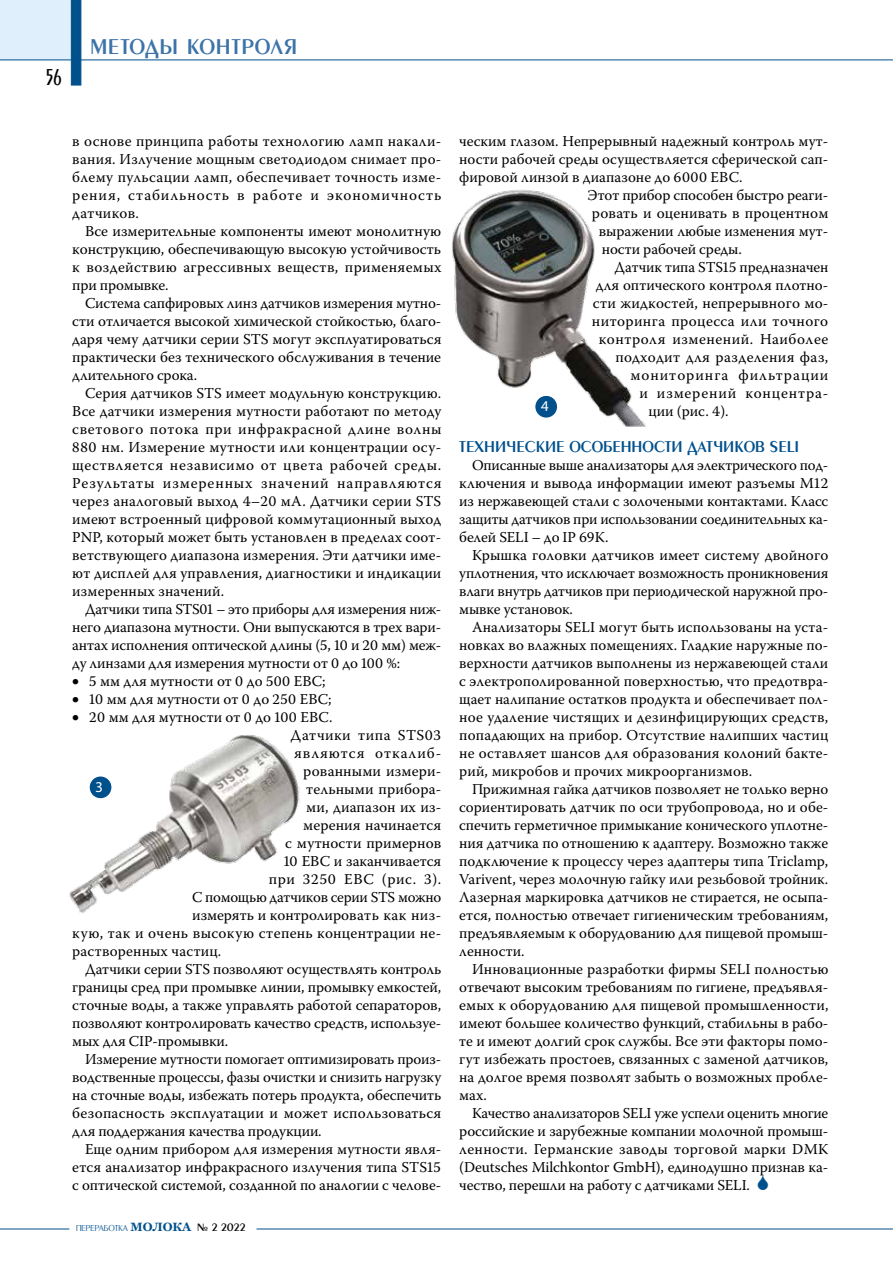
<style>
.page{position:relative;width:893px;height:1263px;background:#fff}
.page>*{position:absolute;margin:0;border:0;box-sizing:border-box;transform-origin:0 0}
.t1{font:24px "Penta Demi";color:#000;scale:.7 1}
.t2{font:22.5px "Penta Demi";letter-spacing:.03em;color:#3c73a8}
.t3{font:16.5px "Penta Demi";color:#00508c}
.t4{font:15px/18px "Warnock Pro";color:#000;text-align:justify}
.t5{font:15px "Warnock Pro";letter-spacing:.025em;color:#000}
.t6{font:15px "Warnock Pro";letter-spacing:.035em;color:#000}
.t7{font:15px "Warnock Pro";letter-spacing:.02em;color:#000}
.t8{font:15px "Warnock Pro";letter-spacing:.065em;color:#000}
.t9{font:15px "Warnock Pro";letter-spacing:.055em;color:#000}
.t10{font:15px "Warnock Pro";letter-spacing:.03em;color:#000}
.t11{font:15px "Warnock Pro";letter-spacing:.06em;color:#000}
.t12{font:15px "Myriad Pro";color:#fff}
.t13{font:300 9px "Penta";color:#00508c}
.s1{font-family:"Georgia";font-weight:700;font-size:12px}
.s2{font-family:"Penta Demi";font-weight:400;font-size:11.25px;color:#000}
</style>
<div class="page">
<div style="left:0;top:0;width:79px;height:60px;background:#dfeffb"></div>
<svg style="left:71px;top:0;width:10px;height:85px"></svg>
<hr style="left:0;top:1228px;width:69px;height:1px;background:#00508c">
<hr style="left:256px;top:1228px;width:637px;height:1px;background:#00508c">
<img style="left:69px;top:735px;width:231px;height:178px">
<img style="left:451px;top:190px;width:195px;height:237px">
<div style="left:89px;top:776px;width:23px;height:23px;background:#00508c;border-radius:50%"></div>
<div style="left:88px;top:775px;width:25px;height:24px;border:1px solid #fff;border-radius:50%"></div>
<div style="left:535px;top:395px;width:23px;height:23px;background:#00508c;border-radius:50%"></div>
<div style="left:534px;top:395px;width:24px;height:24px;border:1px solid #fff;border-radius:50%"></div>
<hr style="left:0;top:60px;width:893px;height:1px;background:#00508c">
<h1 class="t1" style="left:45px;top:65px;width:27px">56</h1>
<h2 class="t2" style="left:90px;top:35px;width:209px">МЕТОДЫ КОНТРОЛЯ</h2>
<p class="t4" style="left:72px;top:131px;width:371px">в основе принципа работы технологию ламп накали&shy;вания. Излучение мощным светодиодом снимает про&shy;блему пульсации ламп, обеспечивает точность изме&shy;рения, стабильность в работе и экономичность датчиков.</p>
<p class="t4" style="left:72px;top:221px;width:371px;text-indent:13px">Все измерительные компоненты имеют монолитную конструкцию, обеспечивающую высокую устойчивость к воздействию агрессивных веществ, применяемых при промывке.</p>
<p class="t4" style="left:72px;top:293px;width:371px;text-indent:13px">Система сапфировых линз датчиков измерения мутно&shy;сти отличается высокой химической стойкостью, благо&shy;даря чему датчики серии STS могут эксплуатироваться практически без технического обслуживания в течение длительного срока.</p>
<p class="t4" style="left:72px;top:383px;width:371px;text-indent:13px">Серия датчиков STS имеет модульную конструкцию.<br>Все датчики измерения мутности работают по методу светового потока при инфракрасной длине волны 880 нм. Измерение мутности или концентрации осу&shy;ществляется независимо от цвета рабочей среды.<br>Результаты измеренных значений направляются через аналоговый выход 4–20 мА. Датчики серии STS имеют встроенный цифровой коммутационный выход PNP, который может быть установлен в пределах соот&shy;ветствующего диапазона измерения. Эти датчики име&shy;ют дисплей для управления, диагностики и индикации измеренных значений.</p>
<p class="t4" style="left:72px;top:599px;width:371px;text-indent:13px">Датчики типа STS01 – это приборы для измерения ниж&shy;него диапазона мутности. Они выпускаются в трех вари&shy;антах исполнения оптической длины (5, 10 и 20 мм) меж&shy;ду линзами для измерения мутности от 0 до 100 %:</p>
<p class="t4" style="left:72px;top:671px;width:255px">• 5 мм для мутности от 0 до 500 EBC;</p>
<p class="t4" style="left:72px;top:689px;width:261px">• 10 мм для мутности от 0 до 250 EBC;</p>
<p class="t4" style="left:72px;top:707px;width:262px">• 20 мм для мутности от 0 до 100 EBC.</p>
<p class="t10" style="left:291px;top:726px;width:152px">Датчики типа STS03</p>
<p class="t11" style="left:294px;top:744px;width:148px">являются откалиб-</p>
<p class="t4" style="left:303px;top:761px;width:140px">рованными измери-</p>
<p class="t4" style="left:306px;top:779px;width:137px">тельными прибора-</p>
<p class="t4" style="left:306px;top:797px;width:137px">ми, диапазон их из-</p>
<p class="t4" style="left:303px;top:815px;width:139px">мерения начинается</p>
<p class="t4" style="left:285px;top:833px;width:157px">с мутности примернов</p>
<p class="t4" style="left:284px;top:851px;width:159px">10 EBC и заканчивается</p>
<p class="t6" style="left:269px;top:870px;width:174px">при 3250 EBC (рис. 3).</p>
<p class="t4" style="left:192px;top:887px;width:251px">С помощью датчиков серии STS можно</p>
<p class="t4" style="left:192px;top:905px;width:251px">измерять и контролировать как низ-</p>
<p class="t5" style="left:72px;top:924px;width:371px">кую, так и очень высокую степень концентрации не-</p>
<p class="t4" style="left:72px;top:941px;width:151px">растворенных частиц.</p>
<p class="t4" style="left:85px;top:959px;width:358px">Датчики серии STS позволяют осуществлять контроль</p>
<p class="t4" style="left:72px;top:977px;width:371px">границы сред при промывке линии, промывку емкостей,</p>
<p class="t4" style="left:72px;top:995px;width:370px">сточные воды, а также управлять работой сепараторов,</p>
<p class="t4" style="left:72px;top:1013px;width:371px">позволяют контролировать качество средств, используе-</p>
<p class="t4" style="left:72px;top:1031px;width:157px">мых для CIP-промывки.</p>
<p class="t4" style="left:85px;top:1049px;width:358px">Измерение мутности помогает оптимизировать произ-</p>
<p class="t4" style="left:72px;top:1067px;width:371px">водственные процессы, фазы очистки и снизить нагрузку</p>
<p class="t4" style="left:72px;top:1085px;width:371px">на сточные воды, избежать потерь продукта, обеспечить</p>
<p class="t4" style="left:72px;top:1103px;width:371px">безопасность эксплуатации и может использоваться</p>
<p class="t4" style="left:72px;top:1121px;width:251px">для поддержания качества продукции.</p>
<p class="t4" style="left:85px;top:1139px;width:358px">Еще одним прибором для измерения мутности явля-</p>
<p class="t4" style="left:72px;top:1157px;width:370px">ется анализатор инфракрасного излучения типа STS15</p>
<p class="t4" style="left:72px;top:1175px;width:371px">с оптической системой, созданной по аналогии с челове-</p>
<p class="t12" style="left:96px;top:778px;width:8px">3</p>
<p class="t13" style="left:76px;top:1224px;width:171px">ПЕРЕРАБОТКА <span class="s1">МОЛОКА</span> <span class="s2">№ 2 2022</span></p>
<p class="t4" style="left:459px;top:131px;width:371px">ческим глазом. Непрерывный надежный контроль мут-</p>
<p class="t4" style="left:459px;top:149px;width:371px">ности рабочей среды осуществляется сферической сап-</p>
<p class="t4" style="left:459px;top:167px;width:285px">фировой линзой в диапазоне до 6000 ЕВС.</p>
<p class="t4" style="left:588px;top:185px;width:242px">Этот прибор способен быстро реаги-</p>
<p class="t4" style="left:592px;top:203px;width:238px">ровать и оценивать в процентном</p>
<p class="t4" style="left:599px;top:221px;width:231px">выражении любые изменения мут-</p>
<p class="t4" style="left:602px;top:239px;width:141px">ности рабочей среды.</p>
<p class="t4" style="left:615px;top:257px;width:215px">Датчик типа STS15 предназначен</p>
<p class="t4" style="left:596px;top:275px;width:234px">для оптического контроля плотно-</p>
<p class="t4" style="left:593px;top:293px;width:237px">сти жидкостей, непрерывного мо-</p>
<p class="t5" style="left:592px;top:312px;width:238px">ниторинга процесса или точного</p>
<p class="t6" style="left:599px;top:330px;width:231px">контроля изменений. Наиболее</p>
<p class="t7" style="left:615px;top:348px;width:215px">подходит для разделения фаз,</p>
<p class="t8" style="left:630px;top:366px;width:200px">мониторинга фильтрации</p>
<p class="t9" style="left:639px;top:384px;width:191px">и измерений концентра-</p>
<p class="t4" style="left:648px;top:401px;width:82px">ции (рис. 4).</p>
<p class="t3" style="left:459px;top:438px;width:341px">ТЕХНИЧЕСКИЕ ОСОБЕННОСТИ ДАТЧИКОВ SELI</p>
<p class="t4" style="left:459px;top:455px;width:371px;text-indent:13px">Описанные выше анализаторы для электрического под&shy;ключения и вывода информации имеют разъемы М12 из нержавеющей стали с золочеными контактами. Класс защиты датчиков при использовании соединительных ка&shy;белей SELI – до IP 69K.</p>
<p class="t4" style="left:459px;top:545px;width:371px;text-indent:13px">Крышка головки датчиков имеет систему двойного уплотнения, что исключает возможность проникновения влаги внутрь датчиков при периодической наружной про&shy;мывке установок.</p>
<p class="t4" style="left:459px;top:617px;width:371px;text-indent:13px">Анализаторы SELI могут быть использованы на уста&shy;новках во влажных помещениях. Гладкие наружные по&shy;верхности датчиков выполнены из нержавеющей стали с электрополированной поверхностью, что предотвра&shy;щает налипание остатков продукта и обеспечивает пол&shy;ное удаление чистящих и дезинфицирующих средств, попадающих на прибор. Отсутствие налипших частиц не оставляет шансов для образования колоний бакте&shy;рий, микробов и прочих микроорганизмов.</p>
<p class="t4" style="left:459px;top:779px;width:371px;text-indent:13px">Прижимная гайка датчиков позволяет не только верно сориентировать датчик по оси трубопровода, но и обе&shy;спечить герметичное примыкание конического уплотне&shy;ния датчика по отношению к адаптеру. Возможно также подключение к процессу через адаптеры типа Triclamp, Varivent, через молочную гайку или резьбовой тройник.<br>Лазерная маркировка датчиков не стирается, не осыпа&shy;ется, полностью отвечает гигиеническим требованиям, предъявляемым к оборудованию для пищевой промыш&shy;ленности.</p>
<p class="t4" style="left:459px;top:959px;width:371px;text-indent:13px">Инновационные разработки фирмы SELI полностью отвечают высоким требованиям по гигиене, предъявля&shy;емых к оборудованию для пищевой промышленности, имеют большее количество функций, стабильны в рабо&shy;те и имеют долгий срок службы. Все эти факторы помо&shy;гут избежать простоев, связанных с заменой датчиков, на долгое время позволят забыть о возможных пробле&shy;мах.</p>
<p class="t4" style="left:459px;top:1103px;width:371px;text-indent:13px">Качество анализаторов SELI уже успели оценить многие российские и зарубежные компании молочной промыш&shy;ленности. Германские заводы торговой марки DMK (Deutsches Milchkontor GmbH), единодушно признав ка&shy;чество, перешли на работу с датчиками SELI.</p>
<p class="t12" style="left:541px;top:397px;width:9px">4</p>
</div>
